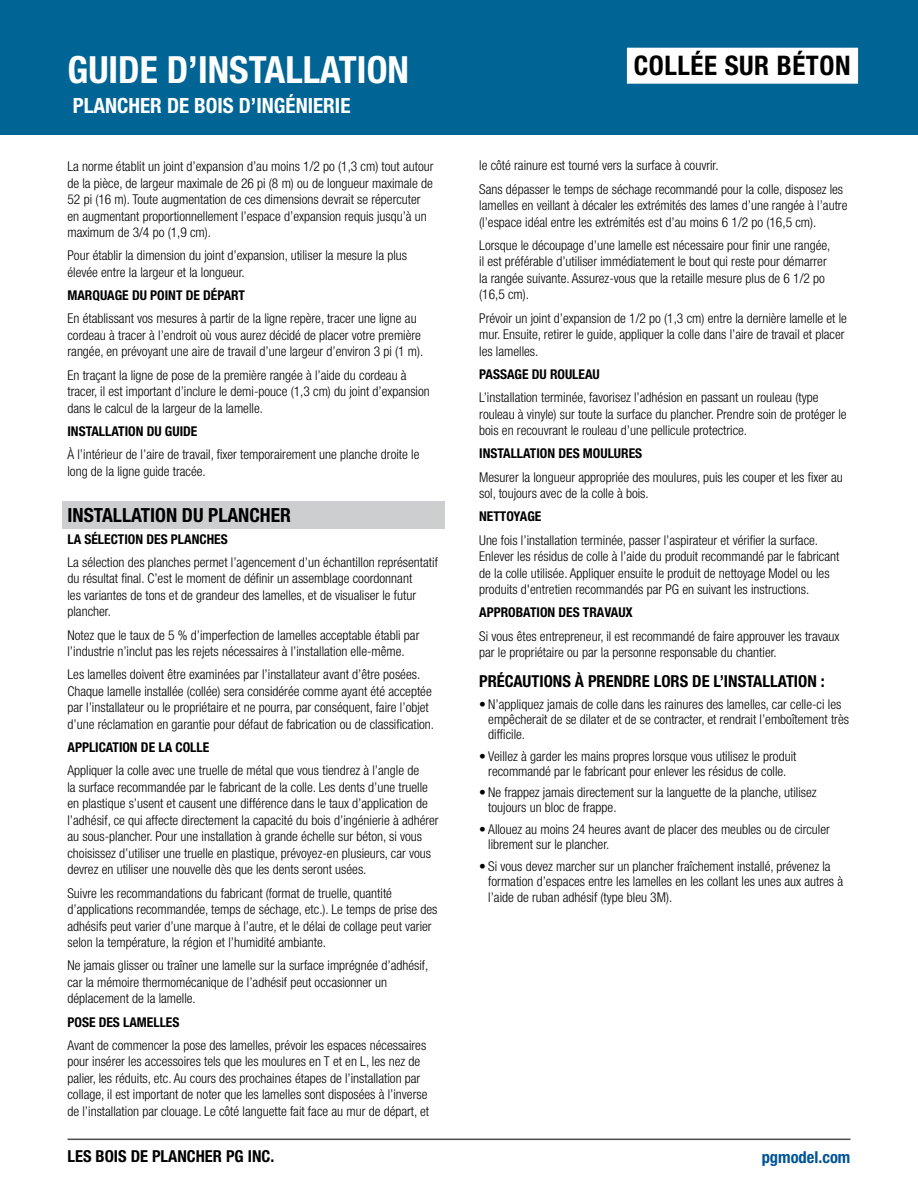
<style>
.page{position:relative;width:918px;height:1188px;background:#fff}
.page>*{position:absolute;margin:0;border:0;box-sizing:border-box;transform-origin:0 0}
.t1{font:700 condensed 37.5px "Helvetica Neue LT Std";color:#fff}
.t2{font:700 condensed 27px "Helvetica Neue LT Std";letter-spacing:.02em;color:#000}
.t3{font:700 condensed 21px "Helvetica Neue LT Std";color:#fff}
.t4{font:700 condensed 19.5px "Helvetica Neue LT Std";color:#000}
.t5{font:700 condensed 16.5px "Helvetica Neue LT Std";color:#000}
.t6{font:700 condensed 16.5px "Helvetica Neue LT Std";color:#005496}
.t7{font:300 condensed 13.5px/16.5px "Helvetica Neue LT Std";color:#000}
.t8{font:700 condensed 13.5px "Helvetica Neue LT Std";color:#000}
</style>
<div class="page">
<hr style="left:68px;top:1139px;width:782px;height:1px;background:#4d4d4f">
<div style="left:0;top:0;width:918px;height:135px;background:#006594"></div>
<div style="left:62px;top:502px;width:382px;height:27px;background:#cccecf"></div>
<div style="left:627px;top:48px;width:231px;height:36px;background:#fff"></div>
<h1 class="t1" style="left:68px;top:47px;width:343px">GUIDE D’INSTALLATION</h1>
<h3 class="t3" style="left:73px;top:93px;width:279px">PLANCHER DE BOIS D’INGÉNIERIE</h3>
<p class="t7" style="left:68px;top:158px;width:368px">La norme établit un joint d’expansion d’au moins 1/2 po (1,3 cm) tout autour de la pièce, de largeur maximale de 26 pi (8 m) ou de longueur maximale de 52 pi (16 m). Toute augmentation de ces dimensions devrait se répercuter en augmentant proportionnellement l’espace d’expansion requis jusqu’à un maximum de 3/4 po (1,9 cm).</p>
<p class="t7" style="left:68px;top:247px;width:341px">Pour établir la dimension du joint d’expansion, utiliser la mesure la plus élevée entre la largeur et la longueur.</p>
<p class="t8" style="left:68px;top:287px;width:179px">MARQUAGE DU POINT DE DÉPART</p>
<p class="t7" style="left:68px;top:310px;width:357px">En établissant vos mesures à partir de la ligne repère, tracer une ligne au cordeau à tracer à l’endroit où vous aurez décidé de placer votre première rangée, en prévoyant une aire de travail d’une largeur d’environ 3 pi (1 m).</p>
<p class="t7" style="left:68px;top:366px;width:364px">En traçant la ligne de pose de la première rangée à l’aide du cordeau à tracer, il est important d’inclure le demi-pouce (1,3 cm) du joint d’expansion dans le calcul de la largeur de la lamelle.</p>
<p class="t8" style="left:68px;top:423px;width:131px">INSTALLATION DU GUIDE</p>
<p class="t7" style="left:68px;top:446px;width:353px">À l’intérieur de l’aire de travail, fixer temporairement une planche droite le long de la ligne guide tracée.</p>
<h3 class="t4" style="left:68px;top:503px;width:225px">INSTALLATION DU PLANCHER</h3>
<p class="t8" style="left:68px;top:531px;width:162px">LA SÉLECTION DES PLANCHES</p>
<p class="t7" style="left:68px;top:554px;width:372px">La sélection des planches permet l’agencement d’un échantillon représentatif du résultat final. C’est le moment de définir un assemblage coordonnant<br>les variantes de tons et de grandeur des lamelles, et de visualiser le futur plancher.</p>
<p class="t7" style="left:68px;top:627px;width:353px">Notez que le taux de 5 % d’imperfection de lamelles acceptable établi par l’industrie n’inclut pas les rejets nécessaires à l’installation elle-même.</p>
<p class="t7" style="left:68px;top:666px;width:368px">Les lamelles doivent être examinées par l’installateur avant d’être posées.<br>Chaque lamelle installée (collée) sera considérée comme ayant été acceptée par l’installateur ou le propriétaire et ne pourra, par conséquent, faire l’objet d’une réclamation en garantie pour défaut de fabrication ou de classification.</p>
<p class="t8" style="left:68px;top:739px;width:143px">APPLICATION DE LA COLLE</p>
<p class="t7" style="left:68px;top:762px;width:373px">Appliquer la colle avec une truelle de métal que vous tiendrez à l’angle de<br>la surface recommandée par le fabricant de la colle. Les dents d’une truelle en plastique s’usent et causent une différence dans le taux d’application de l’adhésif, ce qui affecte directement la capacité du bois d’ingénierie à adhérer au sous-plancher. Pour une installation à grande échelle sur béton, si vous choisissez d’utiliser une truelle en plastique, prévoyez-en plusieurs, car vous devrez en utiliser une nouvelle dès que les dents seront usées.</p>
<p class="t7" style="left:68px;top:884px;width:372px">Suivre les recommandations du fabricant (format de truelle, quantité d’applications recommandée, temps de séchage, etc.). Le temps de prise des adhésifs peut varier d’une marque à l’autre, et le délai de collage peut varier selon la température, la région et l’humidité ambiante.</p>
<p class="t7" style="left:68px;top:957px;width:362px">Ne jamais glisser ou traîner une lamelle sur la surface imprégnée d’adhésif, car la mémoire thermomécanique de l’adhésif peut occasionner un déplacement de la lamelle.</p>
<p class="t8" style="left:68px;top:1014px;width:113px">POSE DES LAMELLES</p>
<p class="t7" style="left:68px;top:1037px;width:363px">Avant de commencer la pose des lamelles, prévoir les espaces nécessaires pour insérer les accessoires tels que les moulures en T et en L, les nez de palier, les réduits, etc. Au cours des prochaines étapes de l’installation par collage, il est important de noter que les lamelles sont disposées à l’inverse de l’installation par clouage. Le côté languette fait face au mur de départ, et</p>
<h2 class="t2" style="left:634px;top:49px;width:218px">COLLÉE SUR BÉTON</h2>
<p class="t7" style="left:479px;top:154px;width:365px;line-height:23.2px">le côté rainure est tourné vers la surface à couvrir.<br>Sans dépasser le temps de séchage recommandé pour la colle, disposez les</p>
<p class="t7" style="left:479px;top:197px;width:370px">lamelles en veillant à décaler les extrémités des lames d’une rangée à l’autre (l’espace idéal entre les extrémités est d’au moins 6 1/2 po (16,5 cm).</p>
<p class="t7" style="left:479px;top:237px;width:353px">Lorsque le découpage d’une lamelle est nécessaire pour finir une rangée, il est préférable d’utiliser immédiatement le bout qui reste pour démarrer la rangée suivante. Assurez-vous que la retaille mesure plus de 6 1/2 po (16,5 cm).</p>
<p class="t7" style="left:479px;top:310px;width:369px">Prévoir un joint d’expansion de 1/2 po (1,3 cm) entre la dernière lamelle et le mur. Ensuite, retirer le guide, appliquer la colle dans l’aire de travail et placer les lamelles.</p>
<p class="t8" style="left:479px;top:366px;width:122px">PASSAGE DU ROULEAU</p>
<p class="t7" style="left:479px;top:389px;width:369px">L’installation terminée, favorisez l’adhésion en passant un rouleau (type rouleau à vinyle) sur toute la surface du plancher. Prendre soin de protéger le bois en recouvrant le rouleau d’une pellicule protectrice.</p>
<p class="t8" style="left:479px;top:445px;width:164px">INSTALLATION DES MOULURES</p>
<p class="t7" style="left:479px;top:468px;width:365px">Mesurer la longueur appropriée des moulures, puis les couper et les fixer au sol, toujours avec de la colle à bois.</p>
<p class="t8" style="left:479px;top:508px;width:64px">NETTOYAGE</p>
<p class="t7" style="left:479px;top:531px;width:362px">Une fois l’installation terminée, passer l’aspirateur et vérifier la surface.<br>Enlever les résidus de colle à l’aide du produit recommandé par le fabricant de la colle utilisée. Appliquer ensuite le produit de nettoyage Model ou les produits d'entretien recommandés par PG en suivant les instructions.</p>
<p class="t8" style="left:479px;top:604px;width:155px">APPROBATION DES TRAVAUX</p>
<p class="t7" style="left:479px;top:627px;width:362px">Si vous êtes entrepreneur, il est recommandé de faire approuver les travaux par le propriétaire ou par la personne responsable du chantier.</p>
<p class="t5" style="left:479px;top:671px;width:347px">PRÉCAUTIONS À PRENDRE LORS DE L’INSTALLATION :</p>
<p class="t7" style="left:488px;top:697px;width:362px;line-height:15px;text-indent:-9px">• N’appliquez jamais de colle dans les rainures des lamelles, car celle-ci les empêcherait de se dilater et de se contracter, et rendrait l’emboîtement très difficile.</p>
<p class="t7" style="left:479px;top:748px;width:319px;line-height:15px;text-align:center">• Veillez à garder les mains propres lorsque vous utilisez le produit recommandé par le fabricant pour enlever les résidus de colle.</p>
<p class="t7" style="left:488px;top:785px;width:330px;line-height:15px;text-indent:-9px">• Ne frappez jamais directement sur la languette de la planche, utilisez toujours un bloc de frappe.</p>
<p class="t7" style="left:488px;top:822px;width:343px;line-height:15px;text-indent:-9px">• Allouez au moins 24 heures avant de placer des meubles ou de circuler librement sur le plancher.</p>
<p class="t7" style="left:488px;top:858px;width:356px;line-height:15.5px;text-indent:-9px">• Si vous devez marcher sur un plancher fraîchement installé, prévenez la formation d’espaces entre les lamelles en les collant les unes aux autres à l’aide de ruban adhésif (type bleu 3M).</p>
<p class="t5" style="left:68px;top:1147px;width:208px">LES BOIS DE PLANCHER PG INC.</p>
<p class="t6" style="left:762px;top:1147px;width:90px">pgmodel.com</p>
</div>
